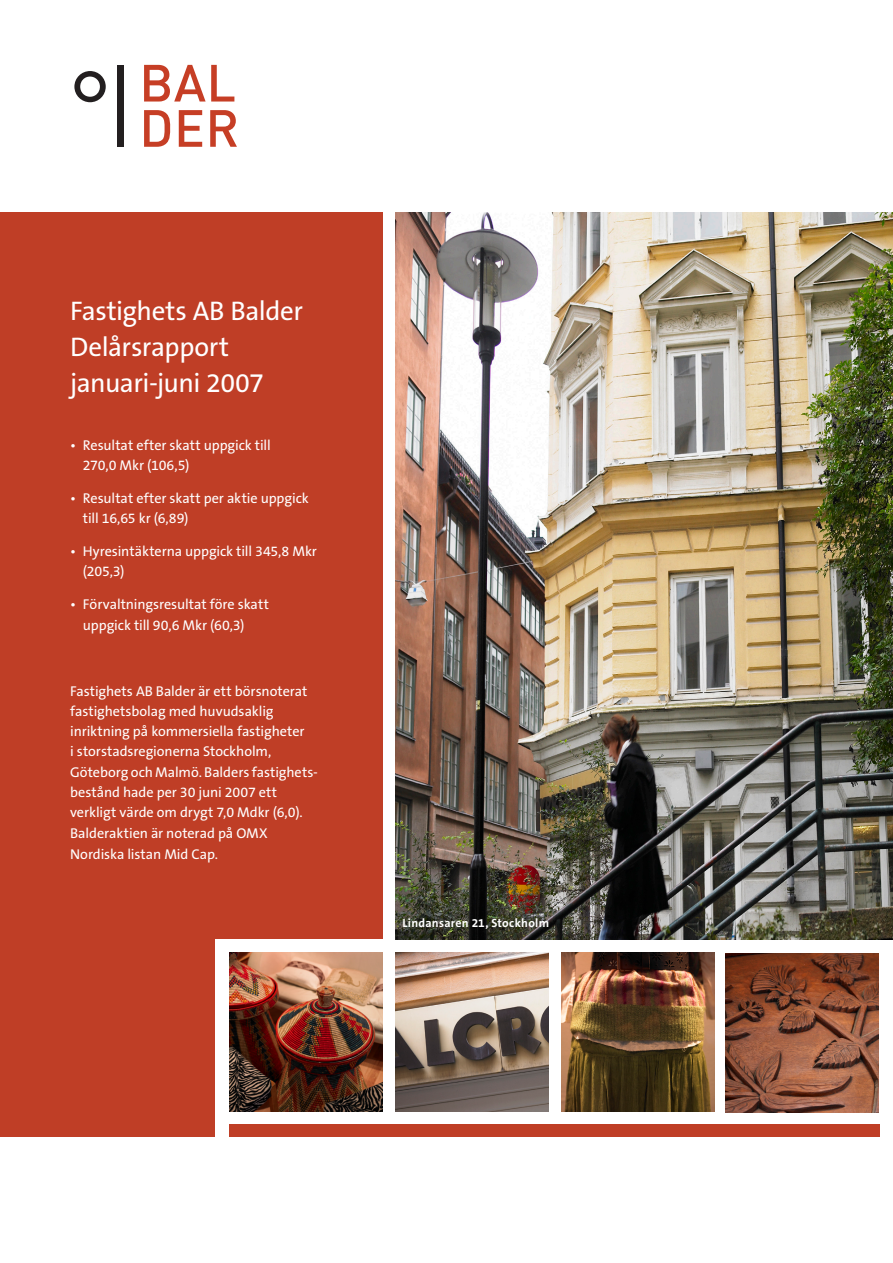
<style>
.page{position:relative;width:893px;height:1263px;background:#fff}
.page>*{position:absolute;margin:0;border:0;box-sizing:border-box;transform-origin:0 0}
.t1{font:27px "The Sans B5 Plain";letter-spacing:-.02em;color:#fff}
.t2{font:14.25px/20.4px "The Sans B5 Plain";letter-spacing:-.005em;color:#fff}
.Def_bröd{font:700 12px "The Sans B7";letter-spacing:.025em;color:#fff}
</style>
<div class="page">
<div style="left:0;top:213px;width:383px;height:924px;background:#bf3e26"></div>
<div style="left:216px;top:940px;width:676px;height:215px;background:#fff"></div>
<img style="left:725px;top:953px;width:153px;height:159px">
<img style="left:395px;top:952px;width:154px;height:159px">
<img style="left:561px;top:952px;width:153px;height:159px">
<div style="left:230px;top:1124px;width:650px;height:13px;background:#bf3e26"></div>
<img style="left:230px;top:952px;width:153px;height:159px">
<img style="left:395px;top:213px;width:498px;height:727px">
<svg style="left:74px;top:71px;width:32px;height:31px"></svg>
<div style="left:117px;top:65px;width:7px;height:82px;background:#231f20"></div>
<svg style="left:144px;top:65px;width:90px;height:37px"></svg>
<svg style="left:144px;top:110px;width:26px;height:37px"></svg>
<svg style="left:179px;top:110px;width:23px;height:37px"></svg>
<svg style="left:210px;top:110px;width:27px;height:37px"></svg>
<p class="t1" style="left:70px;top:297px;width:234px">Fastighets AB Balder</p>
<p class="t1" style="left:70px;top:333px;width:160px">Delårsrapport</p>
<p class="t1" style="left:70px;top:369px;width:195px">januari-juni 2007</p>
<p class="t2" style="left:83px;top:435px;width:189px;text-indent:-13px">• Resultat efter skatt uppgick till<br>270,0 Mkr (106,5)</p>
<p class="t2" style="left:83px;top:488px;width:227px;text-indent:-13px">• Resultat efter skatt per aktie uppgick till 16,65 kr (6,89)</p>
<p class="t2" style="left:83px;top:542px;width:236px;text-indent:-13px">• Hyresintäkterna uppgick till 345,8 Mkr (205,3)</p>
<p class="t2" style="left:83px;top:595px;width:188px;text-indent:-13px">• Förvaltningsresultat före skatt uppgick till 90,6 Mkr (60,3)</p>
<p class="t2" style="left:70px;top:681px;width:248px">Fastighets AB Balder är ett börs-noterat fastighetsbolag med huvudsaklig&shy;inriktning på kommersiella fastig-heter<br>i storstads-regionerna Stockholm, Göteborg och Malmö. Balders fastighets&shy;bestånd hade per 30 juni 2007 ett verkligt värde om drygt 7,0 Mdkr (6,0).<br>Balder-aktien är noterad på OMX Nordiska listan Mid Cap.</p>
<p class="Def_bröd" style="left:402px;top:916px;width:148px">Lindansaren 21, Stockholm</p>
</div>
